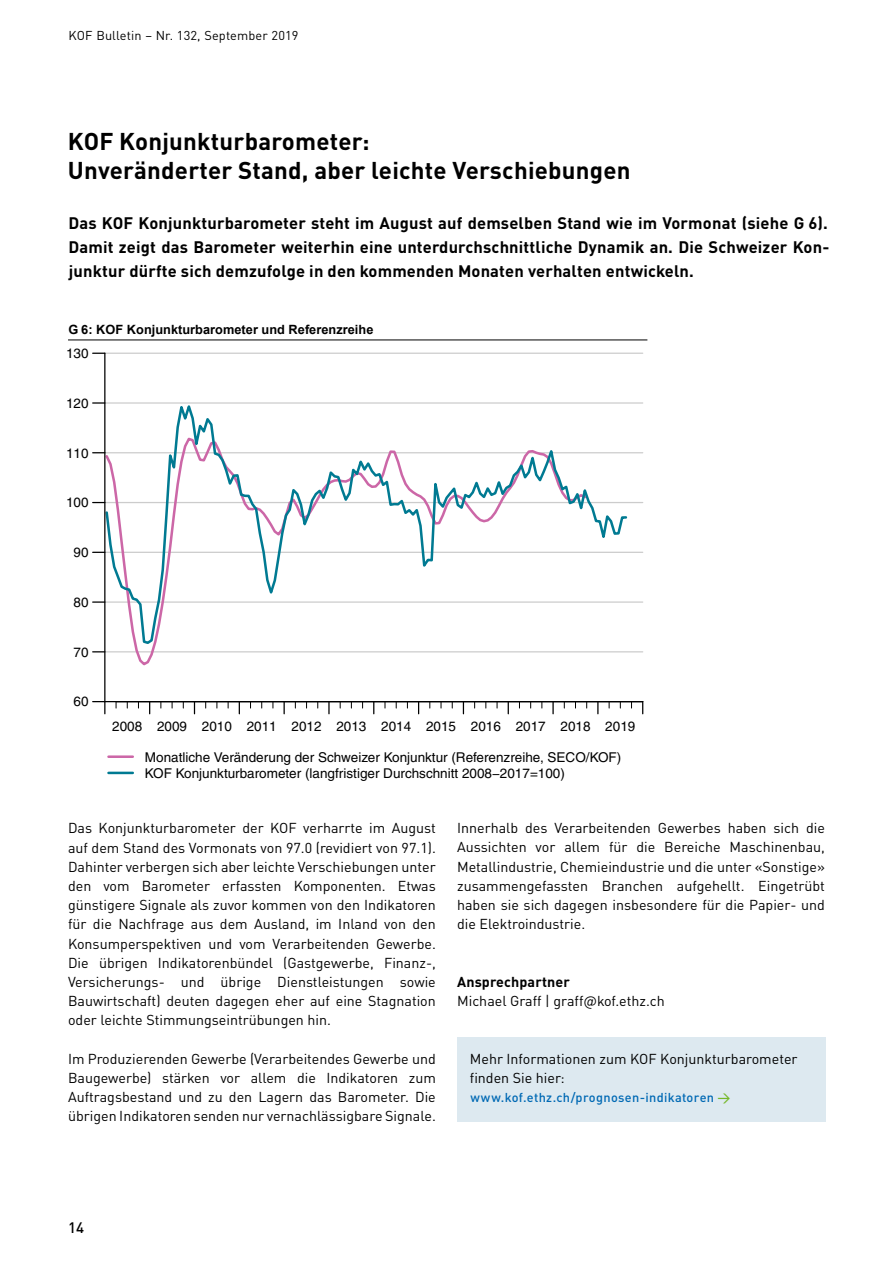
<style>
.page{position:relative;width:893px;height:1263px;background:#fff}
.page>*{position:absolute;margin:0;border:0;box-sizing:border-box;transform-origin:0 0}
.t1{font:700 24px/29.2px "DIN Pro";letter-spacing:.01em;color:#000}
.t2{font:700 16.5px/24px "DIN Pro";letter-spacing:.01em;color:#000;text-align:justify}
.t3{font:500 15px "DIN Pro";color:#000}
.t4{font:14.25px/19.2px "DIN Pro";color:#000;text-align:justify}
.t5{font:700 14.25px "DIN Pro";letter-spacing:.01em;color:#000}
.t6{font:13.5px/16.2px "Helvetica";color:#000}
.t7{font:700 13.5px "Arial";color:#000}
.t8{font:700 12.75px "Arial";letter-spacing:.005em;color:#000}
.t9{font:500 12.75px "DIN Pro";letter-spacing:.025em;color:#0069b4}
.t10{font:12.75px "DIN Pro";letter-spacing:.01em;color:#000}
.s1{color:#76b82a}
</style>
<div class="page">
<div style="left:457px;top:1037px;width:368px;height:84px;background:#dde9f0"></div>
<hr style="left:105px;top:651px;width:538px;height:1px;background:#ccc">
<hr style="left:105px;top:601px;width:538px;height:2px;background:#ccc">
<hr style="left:105px;top:552px;width:538px;height:1px;background:#ccc">
<hr style="left:105px;top:502px;width:538px;height:1px;background:#ccc">
<hr style="left:105px;top:452px;width:538px;height:1px;background:#ccc">
<hr style="left:105px;top:402px;width:538px;height:2px;background:#ccc">
<hr style="left:105px;top:353px;width:538px;height:1px;background:#ccc">
<svg style="left:105px;top:645px;width:483px;height:22px"></svg>
<svg style="left:105px;top:397px;width:523px;height:248px"></svg>
<hr style="left:105px;top:701px;width:538px;height:1px;background:#000">
<svg style="left:149px;top:702px;width:1px;height:12px"></svg>
<svg style="left:194px;top:702px;width:1px;height:12px"></svg>
<svg style="left:239px;top:702px;width:1px;height:12px"></svg>
<svg style="left:283px;top:702px;width:2px;height:12px"></svg>
<svg style="left:328px;top:702px;width:2px;height:12px"></svg>
<svg style="left:373px;top:702px;width:1px;height:12px"></svg>
<svg style="left:418px;top:702px;width:1px;height:12px"></svg>
<svg style="left:463px;top:702px;width:1px;height:12px"></svg>
<svg style="left:508px;top:702px;width:1px;height:12px"></svg>
<svg style="left:552px;top:702px;width:2px;height:12px"></svg>
<svg style="left:597px;top:702px;width:1px;height:12px"></svg>
<svg style="left:642px;top:702px;width:1px;height:12px"></svg>
<hr style="left:104px;top:353px;width:1px;height:349px;background:#000">
<svg style="left:93px;top:701px;width:12px;height:13px"></svg>
<svg style="left:93px;top:651px;width:12px;height:1px"></svg>
<svg style="left:93px;top:601px;width:12px;height:2px"></svg>
<svg style="left:93px;top:402px;width:12px;height:2px"></svg>
<hr style="left:108px;top:755px;width:25px;height:3px;background:#cc67a7">
<hr style="left:108px;top:772px;width:25px;height:2px;background:#007a92">
<hr style="left:68px;top:340px;width:579px;height:1px;background:#000">
<p class="t10" style="left:69px;top:25px;width:232px">KOF Bulletin – Nr. 132, September 2019</p>
<h1 class="t1" style="left:68px;top:124px;width:564px">KOF Konjunkturbarometer:<br>Unveränderter Stand, aber leichte Verschiebungen</h1>
<p class="t2" style="left:68px;top:209px;width:762px">Das KOF Konjunkturbarometer steht im August auf demselben Stand wie im Vormonat (siehe G 6).<br>Damit zeigt das Barometer weiterhin eine unterdurchschnittliche Dynamik an. Die Schweizer Kon&shy;junktur dürfte sich demzufolge in den kommenden Monaten verhalten entwickeln.</p>
<p class="t7" style="left:105px;top:315px;width:292px">KOF Konjunkturbarometer und Referenzreihe</p>
<p class="t8" style="left:68px;top:320px;width:307px">G 6: KOF Konjunkturbarometer und Referenzreihe</p>
<p class="t6" style="left:66px;top:345px;width:24px">130</p>
<p class="t6" style="left:66px;top:395px;width:24px">120</p>
<p class="t6" style="left:66px;top:445px;width:24px">110</p>
<p class="t6" style="left:66px;top:494px;width:24px">100</p>
<p class="t6" style="left:74px;top:544px;width:17px">90</p>
<p class="t6" style="left:74px;top:594px;width:17px">80</p>
<p class="t6" style="left:74px;top:644px;width:17px">70</p>
<p class="t6" style="left:74px;top:694px;width:17px">60</p>
<p class="t6" style="left:112px;top:718px;width:525px">2008 2009 2010 2011 2012 2013 2014 2015 2016 2017 2018 2019</p>
<p class="t6" style="left:145px;top:749px;width:478px">Monatliche Veränderung der Schweizer Konjunktur (Referenzreihe, SECO/KOF)<br>KOF Konjunkturbarometer (langfristiger Durchschnitt 2008−2017=100)</p>
<p class="t4" style="left:68px;top:817px;width:369px">Das Konjunkturbarometer der KOF verharrte im August auf dem Stand des Vormonats von 97.0 (revidiert von 97.1).<br>Dahinter verbergen sich aber leichte Verschiebungen unter den vom Barometer erfassten Komponenten. Etwas günstigere Signale als zuvor kommen von den Indikatoren für die Nachfrage aus dem Ausland, im Inland von den Konsumperspektiven und vom Verarbeitenden Gewerbe.<br>Die übrigen Indikatorenbündel (Gastgewerbe, Finanz-, Versicherungs-</p>
<p class="t4" style="left:68px;top:971px;width:369px;text-indent:113px">und übrige Dienstleistungen sowie Bauwirtschaft) deuten dagegen eher auf eine Stagnation oder leichte Stimmungseintrübungen hin.</p>
<p class="t4" style="left:68px;top:1048px;width:369px">Im Produzierenden Gewerbe (Verarbeitendes Gewerbe und Baugewerbe) stärken vor allem die Indikatoren zum Auftragsbestand und zu den Lagern das Barometer. Die übrigen Indikatoren senden nur vernachlässigbare Signale.</p>
<p class="t4" style="left:457px;top:817px;width:369px">Innerhalb des Verarbeitenden Gewerbes haben sich die Aussichten vor allem für die Bereiche Maschinenbau, Metallindustrie, Chemieindustrie und die unter «Sonstige» zusammengefassten Branchen aufgehellt. Eingetrübt haben sie sich dagegen insbesondere für die Papier- und die Elektroindustrie.</p>
<p class="t5" style="left:457px;top:970px;width:114px">Ansprechpartner</p>
<p class="t4" style="left:457px;top:990px;width:209px">Michael Graff | graff@kof.ethz.ch</p>
<p class="t4" style="left:470px;top:1048px;width:329px">Mehr Informationen zum KOF Konjunkturbarometer finden Sie hier:</p>
<p class="t9" style="left:471px;top:1087px;width:261px">www.kof.ethz.ch/prognosen-indikatoren <span class="s1">→</span></p>
<p class="t3" style="left:68px;top:1215px;width:18px">14</p>
</div>
